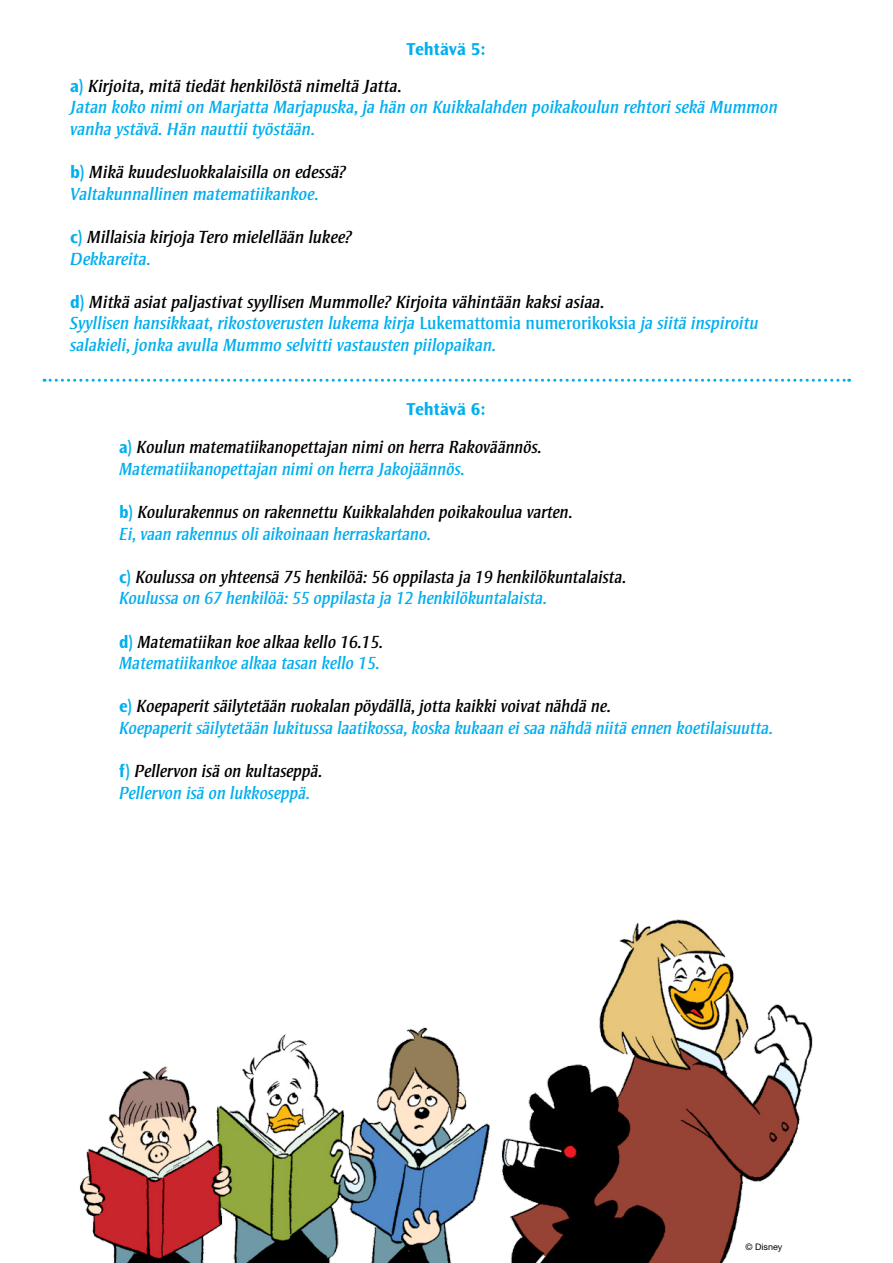
<style>
.page{position:relative;width:893px;height:1263px;background:#fff}
.page>*{position:absolute;margin:0;border:0;box-sizing:border-box;transform-origin:0 0}
.t1{font:italic 18px/21.6px "Strayhorn MT Std";color:#00aeef}
.t2{font:italic 18px/21.6px "Strayhorn MT Std";color:#000}
.t3{font:700 18px "Ocean Sans Std";color:#00aeef}
.t4{font:9px "Helvetica Neue LT Std";color:#000}
.s1{font-family:"Ocean Sans Std";font-weight:700;font-style:normal}
.s2{color:#000}
.s3{font-family:"Ocean Sans Std";font-weight:700;font-style:normal;color:#00aeef}
.s4{color:#00aeef}
.s5{font-style:normal}
</style>
<div class="page">
<svg style="left:44px;top:379px;width:806px;height:3px"></svg>
<img style="left:80px;top:919px;width:733px;height:344px">
<p class="t3" style="left:407px;top:39px;width:81px">Tehtävä 5:</p>
<p class="t1" style="left:70px;top:75px;width:709px"><span class="s1">a)</span> <span class="s2">Kirjoita, mitä tiedät henkilöstä nimeltä Jatta.<br></span>Jatan koko nimi on Marjatta Marjapuska, ja hän on Kuikkalahden poikakoulun rehtori sekä Mummon vanha ystävä. Hän nauttii työstään.</p>
<p class="t2" style="left:70px;top:162px;width:277px"><span class="s3">b)</span> Mikä kuudesluokkalaisilla on edessä?<br><span class="s4">Valtakunnallinen matematiikankoe.</span></p>
<p class="t2" style="left:70px;top:226px;width:283px"><span class="s3">c)</span> Millaisia kirjoja Tero mielellään lukee?<br><span class="s4">Dekkareita.</span></p>
<p class="t1" style="left:70px;top:291px;width:690px"><span class="s1">d)</span> <span class="s2">Mitkä asiat paljastivat syyllisen Mummolle? Kirjoita vähintään kaksi asiaa.<br></span>Syyllisen hansikkaat, rikostoverusten lukema kirja <span class="s5">Lukemattomia numerorikoksia</span> ja siitä inspiroitu salakieli, jonka avulla Mummo selvitti vastausten piilopaikan.</p>
<p class="t3" style="left:407px;top:399px;width:81px">Tehtävä 6:</p>
<p class="t2" style="left:119px;top:436px;width:424px"><span class="s3">a)</span> Koulun matematiikanopettajan nimi on herra Rakoväännös.<br><span class="s4">Matematiikanopettajan nimi on herra Jakojäännös.</span></p>
<p class="t2" style="left:119px;top:501px;width:455px"><span class="s3">b)</span> Koulurakennus on rakennettu Kuikkalahden poikakoulua varten.<br><span class="s4">Ei, vaan rakennus oli aikoinaan herraskartano.</span></p>
<p class="t2" style="left:119px;top:566px;width:509px"><span class="s3">c)</span> Koulussa on yhteensä 75 henkilöä: 56 oppilasta ja 19 henkilökuntalaista.<br><span class="s4">Koulussa on 67 henkilöä: 55 oppilasta ja 12 henkilökuntalaista.</span></p>
<p class="t1" style="left:119px;top:631px;width:265px"><span class="s1">d)</span> <span class="s2">Matematiikan koe alkaa kello 16.15.<br></span>Matematiikankoe alkaa tasan kello 15.</p>
<p class="t1" style="left:119px;top:696px;width:655px"><span class="s1">e)</span> <span class="s2">Koepaperit säilytetään ruokalan pöydällä, jotta kaikki voivat nähdä ne.<br></span>Koepaperit säilytetään lukitussa laatikossa, koska kukaan ei saa nähdä niitä ennen koetilaisuutta.</p>
<p class="t2" style="left:119px;top:760px;width:205px"><span class="s3">f)</span> Pellervon isä on kultaseppä.<br><span class="s4">Pellervon isä on lukkoseppä.</span></p>
<p class="t4" style="left:745px;top:1242px;width:38px">© Disney</p>
</div>
